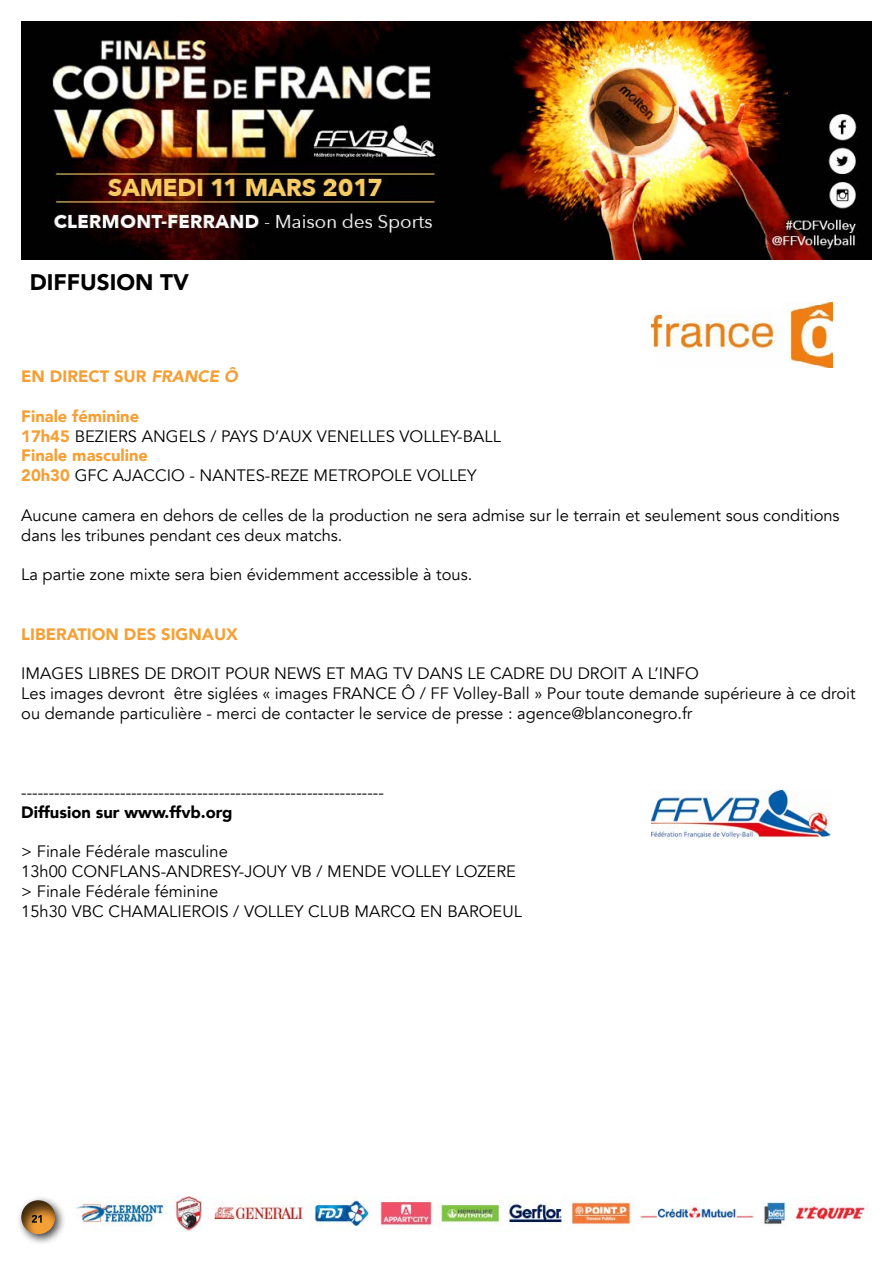
<style>
.page{position:relative;width:893px;height:1263px;background:#fff}
.page>*{position:absolute;margin:0;border:0;box-sizing:border-box;transform-origin:0 0}
.t1{font:900 22.5px "Avenir";color:#000}
.t2{font:16.5px/19.8px "Avenir";color:#000}
.t3{font:900 16.5px "Avenir";color:#f5a036}
.t4{font:900 16.5px "Avenir";color:#000}
.s1{font-style:italic}
.s2{font-weight:900;color:#f5a036}
</style>
<div class="page">
<div style="left:16px;top:1195px;width:51px;height:50px;background:#000;opacity:.75"></div>
<div style="left:8px;top:1189px;width:61px;height:46px;background:#000;opacity:.75"></div>
<img style="left:21px;top:21px;width:851px;height:238px">
<img style="left:76px;top:1196px;width:791px;height:35px">
<img style="left:651px;top:303px;width:182px;height:65px">
<img style="left:651px;top:791px;width:180px;height:48px">
<h1 class="t1" style="left:30px;top:263px;width:161px">DIFFUSION TV</h1>
<p class="t3" style="left:21px;top:362px;width:218px">EN DIRECT SUR <span class="s1">FRANCE Ô</span></p>
<p class="t2" style="left:21px;top:406px;width:481px"><span class="s2">Finale féminine<br>17h45</span> BEZIERS ANGELS / PAYS D’AUX VENELLES VOLLEY-BALL <span class="s2">Finale masculine<br>20h30</span> GFC AJACCIO - NANTES-REZE METROPOLE VOLLEY</p>
<p class="t2" style="left:21px;top:505px;width:820px">Aucune camera en dehors de celles de la production ne sera admise sur le terrain et seulement sous conditions dans les tribunes pendant ces deux matchs.</p>
<p class="t2" style="left:21px;top:565px;width:453px">La partie zone mixte sera bien évidemment accessible à tous.</p>
<p class="t3" style="left:21px;top:620px;width:218px">LIBERATION DES SIGNAUX</p>
<p class="t2" style="left:21px;top:664px;width:836px">IMAGES LIBRES DE DROIT POUR NEWS ET MAG TV DANS LE CADRE DU DROIT A L’INFO<br>Les images devront être siglées « images FRANCE Ô / FF Volley-Ball » Pour toute demande supérieure à ce droit ou demande particulière - merci de contacter le service de presse : agence@blanconegro.fr</p>
<p class="t2" style="left:21px;top:783px;width:364px">------------------------------------------------------------------</p>
<p class="t4" style="left:21px;top:798px;width:213px">Diffusion sur www.ffvb.org</p>
<p class="t2" style="left:21px;top:842px;width:502px">&gt; Finale Fédérale masculine<br>13h00 CONFLANS-ANDRESY-JOUY VB / MENDE VOLLEY LOZERE &gt; Finale Fédérale féminine<br>15h30 VBC CHAMALIEROIS / VOLLEY CLUB MARCQ EN BAROEUL</p>
</div>
